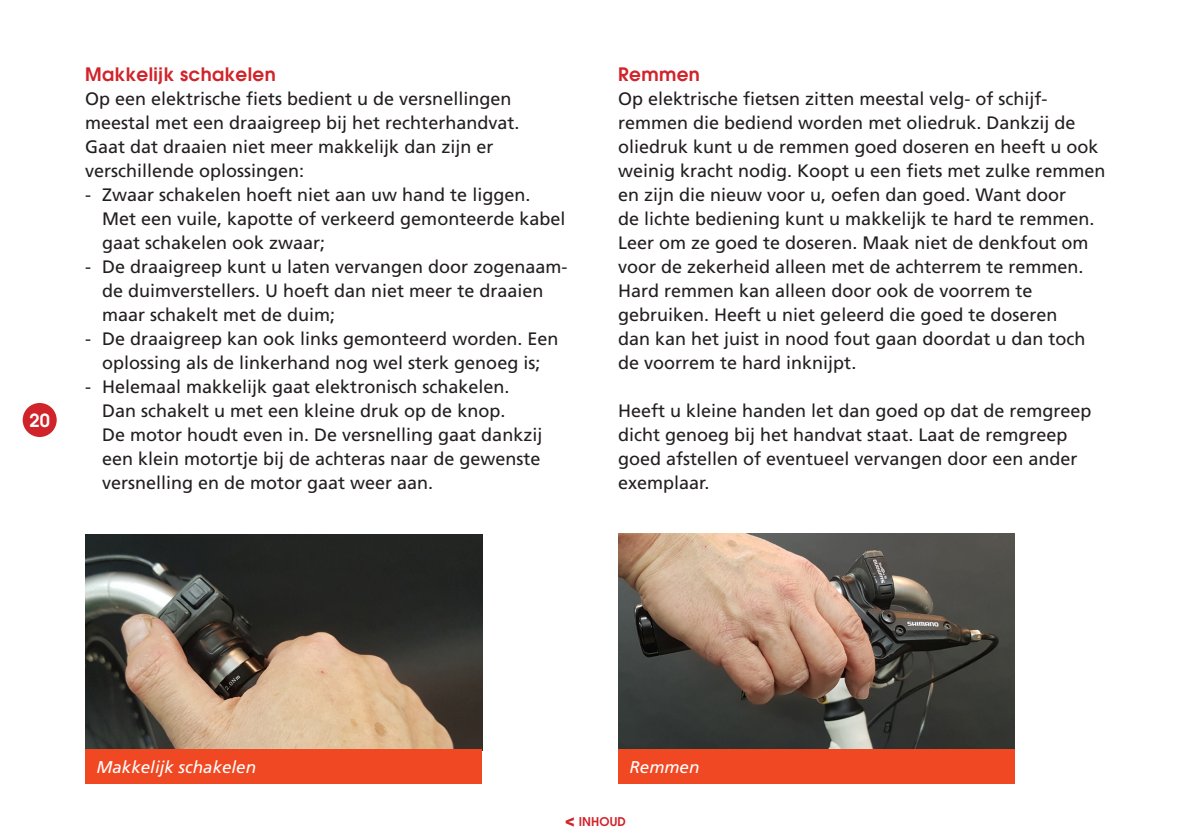
<style>
.page{position:relative;width:1191px;height:840px;background:#fff}
.page>*{position:absolute;margin:0;border:0;box-sizing:border-box;transform-origin:0 0}
.Subparagraaf_kop{font:600 18.4px "Avant Garde";letter-spacing:.02em;color:#d1232a}
.Broodtekst{font:18px/24px "Frutiger LT Std";color:#231f20}
.Broodtekst_inspring{font:18px/24px "Frutiger LT Std";color:#231f20}
.t1{font:600 18px "Avant Garde";color:#fff}
.Bijschrift{font:italic 17px "Frutiger LT Std";color:#fff}
.t2{font:600 12px "Avant Garde";letter-spacing:.01em;color:#d1232a}
.s1{font-weight:700;font-size:16px}
</style>
<div class="page">
<div style="left:23px;top:403px;width:34px;height:34px;background:#d1232a;border-radius:50%"></div>
<img style="left:618px;top:533px;width:397px;height:215px">
<div style="left:618px;top:748px;width:397px;height:34px;background:#f04822"></div>
<img style="left:85px;top:534px;width:397px;height:214px">
<div style="left:85px;top:748px;width:397px;height:34px;background:#f04822"></div>
<p class="t1" style="left:29px;top:408px;width:22px">20</p>
<p class="Subparagraaf_kop" style="left:85px;top:62px;width:192px">Makkelijk schakelen</p>
<p class="Broodtekst" style="left:85px;top:87px;width:436px">Op een elektrische fiets bedient u de versnellingen meestal met een draaigreep bij het rechterhandvat.<br>Gaat dat draaien niet meer makkelijk dan zijn er verschillende oplossingen:</p>
<p class="Broodtekst_inspring" style="left:102px;top:183px;width:465px;text-indent:-17px">- Zwaar schakelen hoeft niet aan uw hand te liggen.<br>Met een vuile, kapotte of verkeerd gemonteerde kabel gaat schakelen ook zwaar;</p>
<p class="Broodtekst_inspring" style="left:102px;top:255px;width:467px;text-indent:-17px">- De draaigreep kunt u laten vervangen door zogenaam&shy;de duimverstellers. U hoeft dan niet meer te draaien maar schakelt met de duim;</p>
<p class="Broodtekst_inspring" style="left:85px;top:327px;width:475px;text-align:center">- De draaigreep kan ook links gemonteerd worden. Een oplossing als de linkerhand nog wel sterk genoeg is;</p>
<p class="Broodtekst_inspring" style="left:102px;top:375px;width:442px;text-indent:-17px">- Helemaal makkelijk gaat elektronisch schakelen.<br>Dan schakelt u met een kleine druk op de knop.<br>De motor houdt even in. De versnelling gaat dankzij een klein motortje bij de achteras naar de gewenste versnelling en de motor gaat weer aan.</p>
<p class="Subparagraaf_kop" style="left:618px;top:62px;width:83px">Remmen</p>
<p class="Broodtekst" style="left:618px;top:87px;width:489px">Op elektrische fietsen zitten meestal velg- of schijf&shy;remmen die bediend worden met oliedruk. Dankzij de oliedruk kunt u de remmen goed doseren en heeft u ook weinig kracht nodig. Koopt u een fiets met zulke remmen en zijn die nieuw voor u, oefen dan goed. Want door<br>de lichte bediening kunt u makkelijk te hard te remmen.<br>Leer om ze goed te doseren. Maak niet de denkfout om voor de zekerheid alleen met de achterrem te remmen.<br>Hard remmen kan alleen door ook de voorrem te gebruiken. Heeft u niet geleerd die goed te doseren<br>dan kan het juist in nood fout gaan doordat u dan toch de voorrem te hard inknijpt.</p>
<p class="Broodtekst" style="left:618px;top:399px;width:475px">Heeft u kleine handen let dan goed op dat de remgreep dicht genoeg bij het handvat staat. Laat de remgreep goed afstellen of eventueel vervangen door een ander exemplaar.</p>
<p class="Bijschrift" style="left:96px;top:756px;width:161px">Makkelijk schakelen</p>
<p class="Bijschrift" style="left:629px;top:756px;width:71px">Remmen</p>
<p class="t2" style="left:565px;top:812px;width:62px"><span class="s1">&lt;</span> INHOUD</p>
</div>
